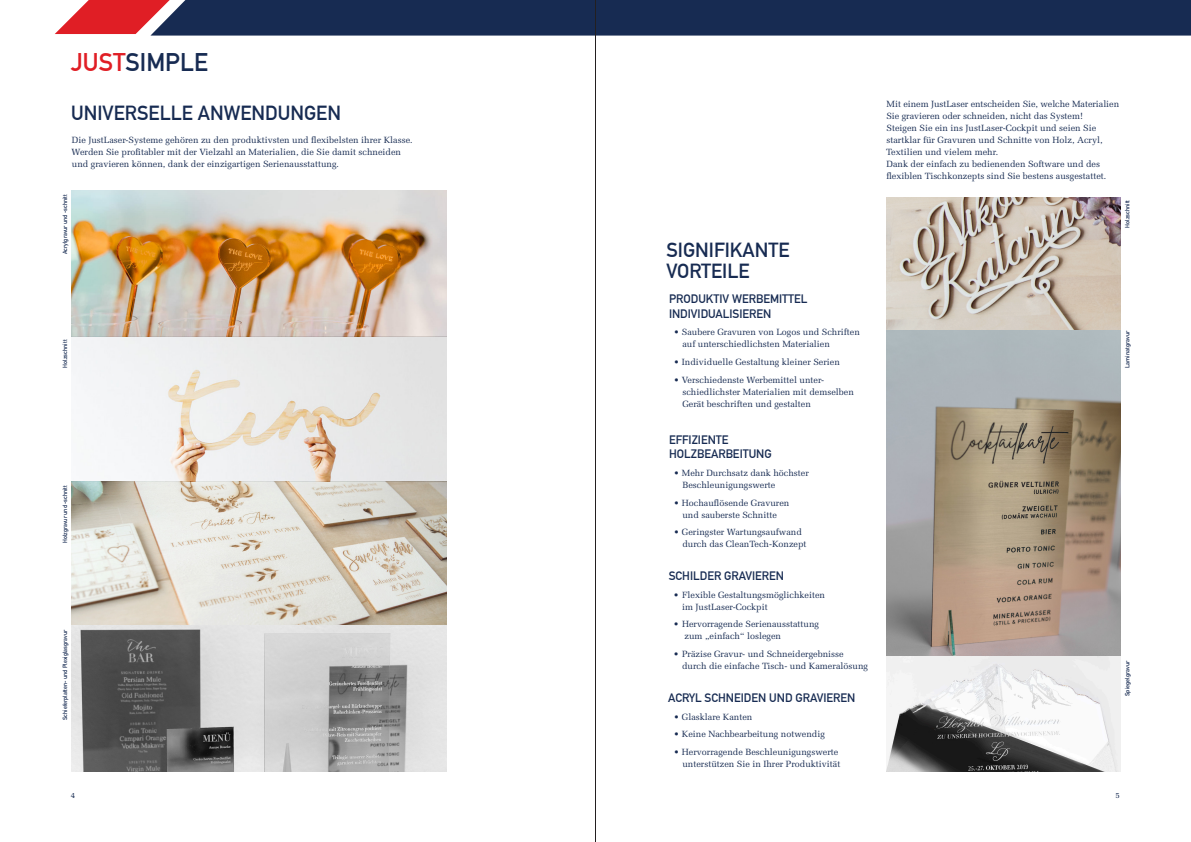
<style>
.page{position:relative;width:1191px;height:842px;background:#fff}
.page>*{position:absolute;margin:0;border:0;box-sizing:border-box;transform-origin:0 0}
.HL{font:700 25px "DIN Alternate";color:#172b52}
.HL-2{font:700 20px "DIN Alternate";color:#172b52}
.HL_PRODUKT{font:700 12px/14.4px "DIN Alternate";color:#172b52}
.TXT_INFOGRAFIK{font:9px/12px "Melior";color:#172b52}
.TXT{font:9px/12px "Melior";color:#172b52}
.HL_PRODUKT-2{font:9px/12px "Melior";color:#172b52}
.t1{font:8px "Melior";color:#172b52}
.TXT_INFOGRAFIK-2{font:700 6px "DIN Alternate";color:#172b52}
.s1{color:#e01e25}
</style>
<div class="page">
<svg style="left:55px;top:0;width:1136px;height:36px;background:#2e3356"></svg>
<hr style="left:595px;top:0;width:1px;height:842px;background:#231f20">
<img style="left:72px;top:191px;width:374px;height:580px">
<img style="left:886px;top:197px;width:234px;height:574px">
<p class="HL" style="left:71px;top:43px;width:138px"><span class="s1">JUST</span>SIMPLE</p>
<p class="HL-2" style="left:71px;top:97px;width:271px">UNIVERSELLE ANWENDUNGEN</p>
<p class="TXT" style="left:72px;top:134px;width:343px">Die JustLaser-Systeme gehören zu den produktivsten und flexibelsten ihrer Klasse.<br>Werden Sie profitabler mit der Vielzahl an Materialien, die Sie damit schneiden und gravieren können, dank der einzigartigen Serienausstattung.</p>
<p class="TXT_INFOGRAFIK-2" style="left:60px;top:254px;width:61px;rotate:-90deg">Acrylgravur und -schnitt</p>
<p class="TXT_INFOGRAFIK-2" style="left:60px;top:368px;width:29px;rotate:-90deg">Holzschnitt</p>
<p class="TXT_INFOGRAFIK-2" style="left:60px;top:543px;width:59px;rotate:-90deg">Holzgravur und -schnitt</p>
<p class="TXT_INFOGRAFIK-2" style="left:60px;top:720px;width:92px;rotate:-90deg">Schieferplatten- und Plexiglasgravur</p>
<p class="HL-2" style="left:666px;top:235px;width:125px">SIGNIFIKANTE</p>
<p class="HL-2" style="left:666px;top:256px;width:85px">VORTEILE</p>
<p class="HL_PRODUKT" style="left:669px;top:291px;width:140px">PRODUKTIV WERBEMITTEL<br>INDIVIDUALISIEREN</p>
<p class="TXT_INFOGRAFIK" style="left:682px;top:326px;width:179px;text-indent:-8px">• Saubere Gravuren von Logos und Schriften auf unterschiedlichsten Materialien</p>
<p class="TXT_INFOGRAFIK" style="left:674px;top:356px;width:167px">• Individuelle Gestaltung kleiner Serien</p>
<p class="TXT_INFOGRAFIK" style="left:682px;top:374px;width:173px;text-indent:-8px">• Verschiedenste Werbemittel unter&shy;schiedlichster Materialien mit demselben<br>Gerät beschriften und gestalten</p>
<p class="HL_PRODUKT" style="left:669px;top:431px;width:104px">EFFIZIENTE<br>HOLZBEARBEITUNG</p>
<p class="TXT_INFOGRAFIK" style="left:682px;top:467px;width:128px;text-indent:-8px">• Mehr Durchsatz dank höchster<br>Beschleunigungswerte</p>
<p class="TXT_INFOGRAFIK" style="left:674px;top:496px;width:117px;text-align:center">• Hochauflösende Gravuren und sauberste Schnitte</p>
<p class="TXT_INFOGRAFIK" style="left:682px;top:526px;width:126px;text-indent:-8px">• Geringster Wartungsaufwand durch das CleanTech-Konzept</p>
<p class="HL_PRODUKT" style="left:668px;top:568px;width:117px">SCHILDER GRAVIEREN</p>
<p class="HL_PRODUKT-2" style="left:682px;top:589px;width:144px;text-indent:-8px">• Flexible Gestaltungsmöglichkeiten im JustLaser-Cockpit</p>
<p class="TXT_INFOGRAFIK" style="left:684px;top:618px;width:136px;text-indent:-11px">• Hervorragende Serienausstattung zum „einfach“ loslegen</p>
<p class="TXT_INFOGRAFIK" style="left:682px;top:648px;width:187px;text-indent:-8px">• Präzise Gravur- und Schneidergebnisse durch die einfache Tisch- und Kameralösung</p>
<p class="HL_PRODUKT" style="left:668px;top:690px;width:189px">ACRYL SCHNEIDEN UND GRAVIEREN</p>
<p class="TXT_INFOGRAFIK" style="left:674px;top:710px;width:80px">• Glasklare Kanten</p>
<p class="TXT_INFOGRAFIK" style="left:674px;top:728px;width:152px">• Keine Nachbearbeitung notwendig</p>
<p class="TXT_INFOGRAFIK" style="left:674px;top:746px;width:168px;text-align:right">• Hervorragende Beschleunigungswerte unterstützen Sie in Ihrer Produktivität</p>
<p class="TXT" style="left:886px;top:98px;width:234px">Mit einem JustLaser entscheiden Sie, welche Materialien<br>Sie gravieren oder schneiden, nicht das System!<br>Steigen Sie ein ins JustLaser-Cockpit und seien Sie</p>
<p class="TXT" style="left:886px;top:134px;width:222px">startklar für Gravuren und Schnitte von Holz, Acryl, Textilien und vielem mehr.<br>Dank der einfach zu bedienenden Software und des flexiblen Tischkonzepts sind Sie bestens ausgestattet.</p>
<p class="TXT_INFOGRAFIK-2" style="left:1122px;top:228px;width:29px;rotate:-90deg">Holzschnitt</p>
<p class="TXT_INFOGRAFIK-2" style="left:1122px;top:368px;width:39px;rotate:-90deg">Laminatgravur</p>
<p class="TXT_INFOGRAFIK-2" style="left:1122px;top:696px;width:37px;rotate:-90deg">Spiegelgravur</p>
<p class="t1" style="left:71px;top:790px;width:6px">4</p>
<p class="t1" style="left:1115px;top:790px;width:6px">5</p>
</div>
